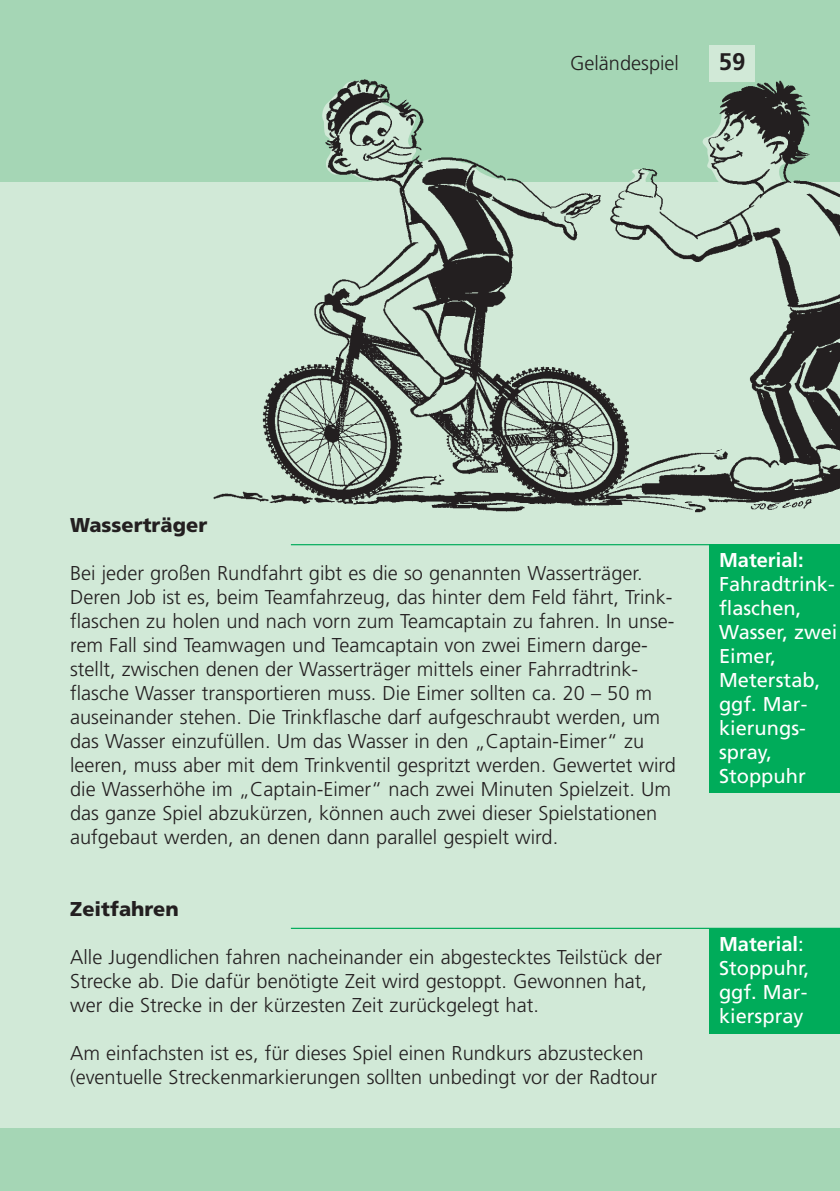
<style>
.page{position:relative;width:840px;height:1191px;background:#fff}
.page>*{position:absolute;margin:0;border:0;box-sizing:border-box;transform-origin:0 0}
.t1{font:700 24px "Frutiger";color:#231f20}
.t2{font:300 20px/24px "Frutiger";color:#231f20}
.t3{font:20px/24px "Frutiger";color:#fff}
.t4{font:900 20px "Frutiger";color:#231f20}
.t5{font:700 20px "Frutiger";color:#fff}
.s1{font-weight:700}
</style>
<div class="page">
<div style="left:0;top:137px;width:839px;height:1054px;background:#d1e9d7"></div>
<div style="left:0;top:1128px;width:839px;height:63px;background:#a5d6b5"></div>
<div style="left:0;top:0;width:839px;height:181px;background:#a5d6b5"></div>
<div style="left:709px;top:45px;width:45px;height:37px;background:#d1e9d7"></div>
<div style="left:709px;top:544px;width:130px;height:249px;background:#00ac5a"></div>
<hr style="left:291px;top:544px;width:548px;height:1px;background:#00ac5a">
<div style="left:709px;top:928px;width:130px;height:106px;background:#00ac5a"></div>
<hr style="left:291px;top:927px;width:548px;height:2px;background:#00ac5a">
<img style="left:208px;top:76px;width:631px;height:437px">
<p class="t2" style="left:569px;top:53px;width:110px">Geländespiel</p>
<p class="t1" style="left:718px;top:52px;width:28px">59</p>
<p class="t4" style="left:70px;top:517px;width:138px">Wasserträger</p>
<p class="t2" style="left:70px;top:562px;width:607px">Bei jeder großen Rundfahrt gibt es die so genannten Wasserträger.<br>Deren Job ist es, beim Teamfahrzeug, das hinter dem Feld fährt, Trink&shy;flaschen zu holen und nach vorn zum Teamcaptain zu fahren. In unse&shy;rem Fall sind Teamwagen und Teamcaptain von zwei Eimern darge&shy;stellt, zwischen denen der Wasserträger mittels einer Fahrradtrink&shy;flasche Wasser transportieren muss. Die Eimer sollten ca. 20 – 50 m auseinander stehen. Die Trinkflasche darf aufgeschraubt werden, um das Wasser einzufüllen. Um das Wasser in den „Captain-Eimer“ zu leeren, muss aber mit dem Trinkventil gespritzt werden. Gewertet wird die Wasserhöhe im „Captain-Eimer“ nach zwei Minuten Spielzeit. Um das ganze Spiel abzukürzen, können auch zwei dieser Spielstationen aufgebaut werden, an denen dann parallel gespielt wird.</p>
<p class="t4" style="left:70px;top:901px;width:110px">Zeitfahren</p>
<p class="t2" style="left:70px;top:946px;width:593px">Alle Jugendlichen fahren nacheinander ein abgestecktes Teilstück der<br>Strecke ab. Die dafür benötigte Zeit wird gestoppt. Gewonnen hat, wer die Strecke in der kürzesten Zeit zurückgelegt hat.</p>
<p class="t2" style="left:70px;top:1042px;width:588px">Am einfachsten ist es, für dieses Spiel einen Rundkurs abzustecken (eventuelle Streckenmarkierungen sollten unbedingt vor der Radtour</p>
<p class="t5" style="left:718px;top:552px;width:86px">Material:</p>
<p class="t3" style="left:718px;top:573px;width:120px">Fahradtrink&shy;flaschen,<br>Wasser, zwei<br>Eimer,<br>Meterstab, ggf. Mar&shy;kierungs&shy;spray,<br>Stoppuhr</p>
<p class="t3" style="left:718px;top:933px;width:92px"><span class="s1">Material</span>:<br>Stoppuhr, ggf. Mar&shy;kierspray</p>
</div>
